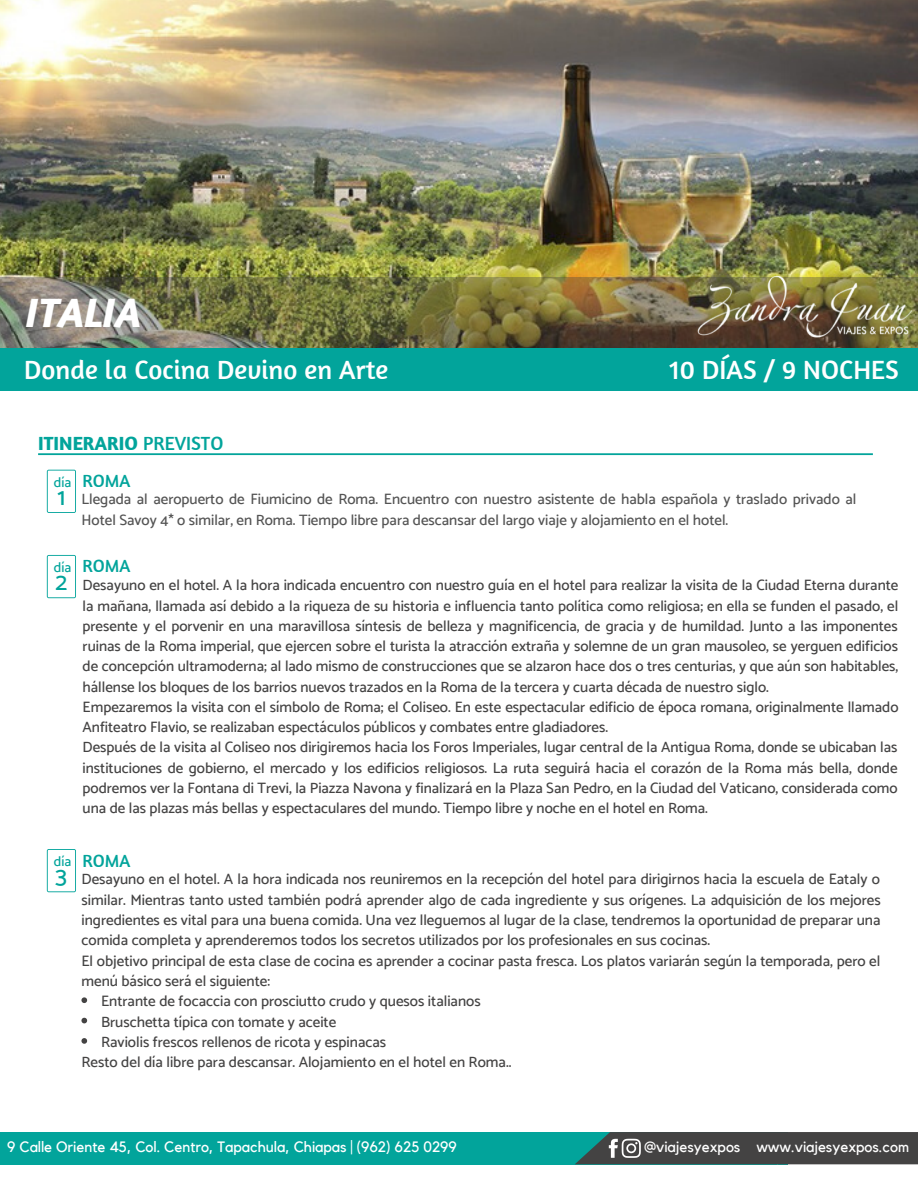
<style>
.page{position:relative;width:918px;height:1188px;background:#fff}
.page>*{position:absolute;margin:0;border:0;box-sizing:border-box;transform-origin:0 0}
.t1{font:italic 700 42px "Amaranth";letter-spacing:.005em;color:#fff}
.t2{font:27px "Amaranth";letter-spacing:.005em;color:#fff}
.t3{font:500 24.6px "Catamaran";color:#02a49b}
.t4{font:700 19.5px "Amaranth";color:#02a49b}
.t5{font:18px "Amaranth";color:#02a49b}
.t6{font:500 15px/20.2px "Catamaran";color:#444343}
.t7{font:500 15px/20.2px "Catamaran";color:#545454}
.t8{font:15px "Kollektif";color:#fff}
.t9{font:500 13.95px "Catamaran";color:#02a49b}
.s1{font-weight:400}
</style>
<div class="page">
<div style="left:0;top:341px;width:918px;height:49px;background:#02a49b"></div>
<img style="left:0;top:0;width:918px;height:278px">
<svg style="left:47px;top:470px;width:29px;height:43px"></svg>
<svg style="left:38px;top:453px;width:835px;height:2px"></svg>
<img style="left:0;top:278px;width:918px;height:70px">
<svg style="left:47px;top:555px;width:29px;height:43px"></svg>
<img style="left:694px;top:272px;width:224px;height:69px">
<div style="left:0;top:1132px;width:788px;height:32px;background:#02a49b"></div>
<svg style="left:575px;top:1132px;width:343px;height:32px"></svg>
<svg style="left:47px;top:849px;width:29px;height:43px"></svg>
<svg style="left:81px;top:997px;width:6px;height:6px"></svg>
<svg style="left:81px;top:1018px;width:6px;height:5px"></svg>
<svg style="left:81px;top:1038px;width:6px;height:6px"></svg>
<h1 class="t1" style="left:26px;top:287px;width:117px">ITALIA</h1>
<h2 class="t2" style="left:24px;top:353px;width:366px">Donde la Cocina Devino en Arte</h2>
<h3 class="t4" style="left:38px;top:431px;width:187px">ITINERARIO <span class="s1">PREVISTO</span></h3>
<p class="t9" style="left:54px;top:474px;width:19px">día</p>
<p class="t5" style="left:83px;top:469px;width:49px">ROMA</p>
<h2 class="t2" style="left:669px;top:353px;width:231px">10 DÍAS / 9 NOCHES</h2>
<h3 class="t3" style="left:57px;top:482px;width:10px">1</h3>
<p class="t7" style="left:81px;top:489px;width:776px">Llegada al aeropuerto de Fiumicino de Roma. Encuentro con nuestro asistente de habla española y traslado privado al<br>Hotel Savoy 4* o similar, en Roma. Tiempo libre para descansar del largo viaje y alojamiento en el hotel.</p>
<p class="t9" style="left:54px;top:559px;width:19px">día</p>
<h3 class="t3" style="left:55px;top:567px;width:13px">2</h3>
<p class="t5" style="left:83px;top:555px;width:49px">ROMA</p>
<p class="t6" style="left:83px;top:575px;width:817px">Desayuno en el hotel. A la hora indicada encuentro con nuestro guía en el hotel para realizar la visita de la Ciudad Eterna durante la mañana, llamada así debido a la riqueza de su historia e influencia tanto política como religiosa; en ella se funden el pasado, el presente y el porvenir en una maravillosa síntesis de belleza y magnificencia, de gracia y de humildad. Junto a las imponentes ruinas de la Roma imperial, que ejercen sobre el turista la atracción extraña y solemne de un gran mausoleo, se yerguen edificios de concepción ultramoderna; al lado mismo de construcciones que se alzaron hace dos o tres centurias, y que aún son habitables, hállense los bloques de los barrios nuevos trazados en la Roma de la tercera y cuarta década de nuestro siglo.<br>Empezaremos la visita con el símbolo de Roma; el Coliseo. En este espectacular edificio de época romana, originalmente llamado Anfiteatro Flavio, se realizaban espectáculos públicos y combates entre gladiadores.<br>Después de la visita al Coliseo nos dirigiremos hacia los Foros Imperiales, lugar central de la Antigua Roma, donde se ubicaban las instituciones de gobierno, el mercado y los edificios religiosos. La ruta seguirá hacia el corazón de la Roma más bella, donde podremos ver la Fontana di Trevi, la Piazza Navona y finalizará en la Plaza San Pedro, en la Ciudad del Vaticano, considerada como una de las plazas más bellas y espectaculares del mundo. Tiempo libre y noche en el hotel en Roma.</p>
<p class="t9" style="left:54px;top:853px;width:19px">día</p>
<h3 class="t3" style="left:56px;top:861px;width:13px">3</h3>
<p class="t5" style="left:83px;top:849px;width:49px">ROMA</p>
<p class="t6" style="left:81px;top:869px;width:801px">Desayuno en el hotel. A la hora indicada nos reuniremos en la recepción del hotel para dirigirnos hacia la escuela de Eataly o similar. Mientras tanto usted también podrá aprender algo de cada ingrediente y sus orígenes. La adquisición de los mejores ingredientes es vital para una buena comida. Una vez lleguemos al lugar de la clase, tendremos la oportunidad de preparar una comida completa y aprenderemos todos los secretos utilizados por los profesionales en sus cocinas.<br>El objetivo principal de esta clase de cocina es aprender a cocinar pasta fresca. Los platos variarán según la temporada, pero el menú básico será el siguiente:</p>
<p class="t6" style="left:101px;top:991px;width:381px">Entrante de focaccia con prosciutto crudo y quesos italianos<br>Bruschetta típica con tomate y aceite<br>Raviolis frescos rellenos de ricota y espinacas</p>
<p class="t6" style="left:81px;top:1052px;width:432px">Resto del día libre para descansar. Alojamiento en el hotel en Roma..</p>
<p class="t8" style="left:7px;top:1140px;width:451px">9 Calle Oriente 45, Col. Centro, Tapachula, Chiapas | (962) 625 0299</p>
<p class="t8" style="left:644px;top:1140px;width:267px">@viajesyexpos www.viajesyexpos.com</p>
</div>
